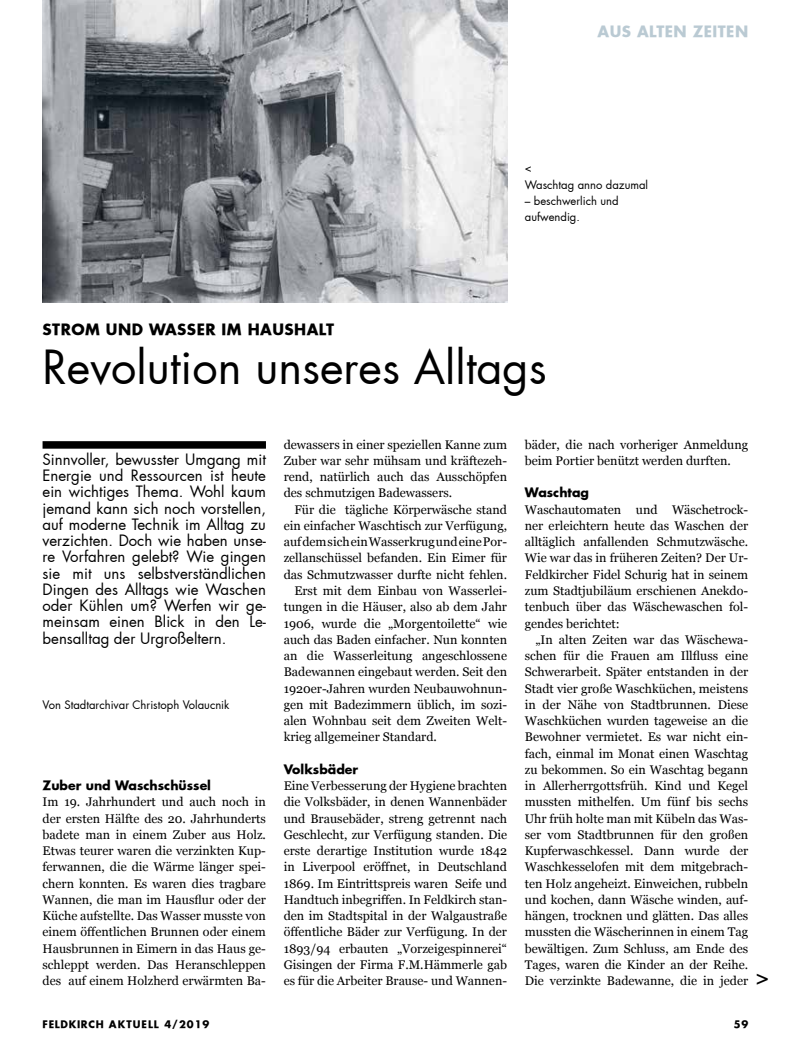
<style>
.page{position:relative;width:805px;height:1053px;background:#fff}
.page>*{position:absolute;margin:0;border:0;box-sizing:border-box;transform-origin:0 0}
.t1{font:45px "Futura";color:#000}
.t2{font:22.5px "Futura";color:#000}
.t3{font:15px/16.2px "Futura";color:#000;text-align:justify}
.t4{font:700 15px "Futura";letter-spacing:.03em;color:#000}
.t5{font:700 15px "Futura";letter-spacing:.03em;color:#bacad3}
.t6{font:12.5px/16.2px "Georgia";color:#000;text-align:justify}
.t7{font:700 12.5px "Futura";color:#000}
.t8{font:11.25px/16.2px "Futura";color:#000}
.t9{font:700 10px "Futura";letter-spacing:.085em;color:#000}
</style>
<div class="page">
<div style="left:43px;top:441px;width:223px;height:7px;background:#000"></div>
<img style="left:43px;top:0;width:464px;height:302px">
<p class="t5" style="left:597px;top:21px;width:152px">AUS ALTEN ZEITEN</p>
<p class="t8" style="left:524px;top:160px;width:125px">&lt;<br>Waschtag anno dazumal</p>
<p class="t8" style="left:524px;top:193px;width:95px">– beschwerlich und aufwendig.</p>
<p class="t4" style="left:43px;top:319px;width:293px">STROM UND WASSER IM HAUSHALT</p>
<h1 class="t1" style="left:43px;top:338px;width:505px">Revolution unseres Alltags</h1>
<p class="t3" style="left:43px;top:451px;width:225px">Sinnvoller, bewusster Umgang mit Energie und Ressourcen ist heute ein wichtiges Thema. Wohl kaum jemand kann sich noch vorstellen, auf moderne Technik im Alltag zu verzichten. Doch wie haben unse&shy;re Vorfahren gelebt? Wie gingen sie mit uns selbstverständlichen Dingen des Alltags wie Waschen oder Kühlen um? Werfen wir ge&shy;meinsam einen Blick in den Le&shy;bensalltag der Urgroßeltern.</p>
<p class="t8" style="left:43px;top:696px;width:188px">Von Stadtarchivar Christoph Volaucnik</p>
<p class="t7" style="left:43px;top:777px;width:170px">Zuber und Waschschüssel</p>
<p class="t6" style="left:43px;top:794px;width:225px">Im 19. Jahrhundert und auch noch in der ersten Hälfte des 20. Jahrhunderts badete man in einem Zuber aus Holz.<br>Etwas teurer waren die verzinkten Kup&shy;ferwannen, die die Wärme länger spei&shy;chern konnten. Es waren dies tragbare Wannen, die man im Hausflur oder der Küche aufstellte. Das Wasser musste von einem öffentlichen Brunnen oder einem Hausbrunnen in Eimern in das Haus ge&shy;schleppt werden. Das Heranschleppen des auf einem Holzherd erwärmten Ba-</p>
<p class="t6" style="left:283px;top:436px;width:225px">dewassers in einer speziellen Kanne zum Zuber war sehr mühsam und kräftezeh&shy;rend, natürlich auch das Ausschöpfen des schmutzigen Badewassers.</p>
<p class="t6" style="left:294px;top:501px;width:214px">Für die tägliche Körperwäsche stand</p>
<p class="t6" style="left:283px;top:517px;width:225px">ein einfacher Waschtisch zur Verfügung,</p>
<p class="t6" style="left:283px;top:534px;width:225px">auf dem sich ein Wasserkrug und eine Por-</p>
<p class="t6" style="left:283px;top:550px;width:225px">zellanschüssel befanden. Ein Eimer für</p>
<p class="t6" style="left:283px;top:566px;width:225px">das Schmutzwasser durfte nicht fehlen.</p>
<p class="t6" style="left:294px;top:582px;width:214px">Erst mit dem Einbau von Wasserlei-</p>
<p class="t6" style="left:283px;top:599px;width:225px">tungen in die Häuser, also ab dem Jahr</p>
<p class="t6" style="left:283px;top:615px;width:225px">1906, wurde die „Morgentoilette“ wie</p>
<p class="t6" style="left:283px;top:631px;width:225px">auch das Baden einfacher. Nun konnten</p>
<p class="t6" style="left:283px;top:647px;width:225px">an die Wasserleitung angeschlossene</p>
<p class="t6" style="left:283px;top:664px;width:225px">Badewannen eingebaut werden. Seit den</p>
<p class="t6" style="left:283px;top:680px;width:225px">1920er-Jahren wurden Neubauwohnun-</p>
<p class="t6" style="left:283px;top:696px;width:225px">gen mit Badezimmern üblich, im sozi-</p>
<p class="t6" style="left:283px;top:712px;width:225px">alen Wohnbau seit dem Zweiten Welt-</p>
<p class="t6" style="left:283px;top:729px;width:155px">krieg allgemeiner Standard.</p>
<p class="t7" style="left:283px;top:760px;width:76px">Volksbäder</p>
<p class="t6" style="left:283px;top:777px;width:225px">Eine Verbesserung der Hygiene brachten die Volksbäder, in denen Wannenbäder und Brausebäder, streng getrennt nach Geschlecht, zur Verfügung standen. Die erste derartige Institution wurde 1842 in Liverpool eröffnet, in Deutschland 1869. Im Eintrittspreis waren Seife und Handtuch inbegriffen. In Feldkirch stan&shy;den im Stadtspital in der Walgaustraße öffentliche Bäder zur Verfügung. In der 1893/94 erbauten „Vorzeigespinnerei“ Gisingen der Firma F.M.Hämmerle gab es für die Arbeiter Brause- und Wannen-</p>
<p class="t6" style="left:524px;top:436px;width:225px">bäder, die nach vorheriger Anmeldung beim Portier benützt werden durften.</p>
<p class="t7" style="left:524px;top:484px;width:66px">Waschtag</p>
<p class="t6" style="left:524px;top:501px;width:225px">Waschautomaten und Wäschetrock&shy;ner erleichtern heute das Waschen der alltäglich anfallenden Schmutzwäsche.<br>Wie war das in früheren Zeiten? Der Ur-Feldkircher Fidel Schurig hat in seinem zum Stadtjubiläum erschienen Anekdo&shy;tenbuch über das Wäschewaschen fol&shy;gendes berichtet:</p>
<p class="t6" style="left:524px;top:631px;width:225px;text-indent:11px">„In alten Zeiten war das Wäschewa&shy;schen für die Frauen am Illfluss eine Schwerarbeit. Später entstanden in der Stadt vier große Waschküchen, meistens in der Nähe von Stadtbrunnen. Diese Waschküchen wurden tageweise an die Bewohner vermietet. Es war nicht ein&shy;fach, einmal im Monat einen Waschtag zu bekommen. So ein Waschtag begann in Allerherrgottsfrüh. Kind und Kegel mussten mithelfen. Um fünf bis sechs Uhr früh holte man mit Kübeln das Was&shy;ser vom Stadtbrunnen für den großen Kupferwaschkessel. Dann wurde der Waschkesselofen mit dem mitgebrach&shy;ten Holz angeheizt. Einweichen, rubbeln und kochen, dann Wäsche winden, auf&shy;hängen, trocknen und glätten. Das alles mussten die Wäscherinnen in einem Tag bewältigen. Zum Schluss, am Ende des Tages, waren die Kinder an der Reihe.<br>Die verzinkte Badewanne, die in jeder</p>
<h2 class="t2" style="left:755px;top:962px;width:15px">&gt;</h2>
<p class="t9" style="left:43px;top:1017px;width:168px">FELDKIRCH AKTUELL 4/2019</p>
<p class="t9" style="left:733px;top:1017px;width:16px">59</p>
</div>
